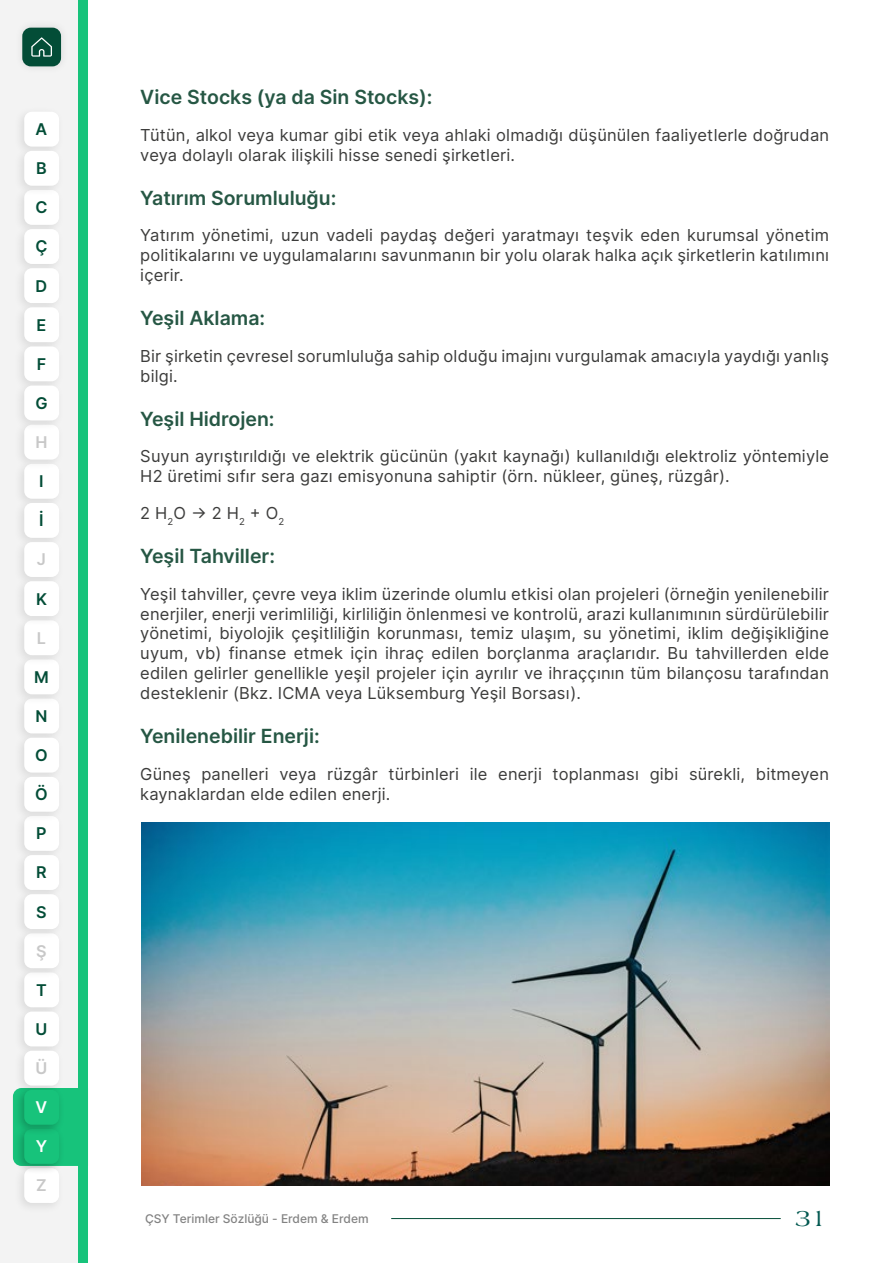
<style>
.page{position:relative;width:893px;height:1263px;background:#fff}
.page>*{position:absolute;margin:0;border:0;box-sizing:border-box;transform-origin:0 0}
.t1{font:24px "Americana Std FUHA Regular";color:#025850}
.t2{font:600 19.5px "Inter";color:#265744}
.t3{font:16.5px/19.8px "Inter";letter-spacing:.01em;color:#3c3c3b}
.t4{font:600 16.2px "Inter";color:#034d37}
.t5{font:600 16.2px "Inter";color:#c8c8c8}
.t6{font:600 16.2px "Inter";color:#fff}
.t7{font:500 12px "Inter";color:#828282}
</style>
<div class="page">
<hr style="left:391px;top:1218px;width:390px;height:1px;background:#034d37">
<div style="left:0;top:0;width:83px;height:1263px;background:#f3f3f3"></div>
<div style="left:13px;top:185px;width:52px;height:51px;background:#efefef"></div>
<div style="left:24px;top:190px;width:35px;height:35px;background:#fff;border-radius:8px"></div>
<div style="left:13px;top:224px;width:52px;height:52px;background:#000;opacity:.1"></div>
<div style="left:24px;top:229px;width:35px;height:35px;background:#fff;border-radius:8px"></div>
<div style="left:13px;top:459px;width:52px;height:51px;background:#efefef"></div>
<div style="left:24px;top:464px;width:35px;height:35px;background:#fff;border-radius:8px"></div>
<div style="left:13px;top:693px;width:52px;height:52px;background:#efefef"></div>
<div style="left:24px;top:699px;width:35px;height:34px;background:#fff;border-radius:8px"></div>
<div style="left:13px;top:811px;width:52px;height:51px;background:#efefef"></div>
<div style="left:24px;top:816px;width:35px;height:35px;background:#fff;border-radius:8px"></div>
<div style="left:13px;top:967px;width:52px;height:52px;background:#efefef"></div>
<div style="left:24px;top:972px;width:35px;height:35px;background:#fff;border-radius:8px"></div>
<div style="left:13px;top:498px;width:52px;height:51px;background:#000;opacity:.1"></div>
<div style="left:24px;top:503px;width:35px;height:35px;background:#fff;border-radius:8px"></div>
<div style="left:13px;top:732px;width:52px;height:52px;background:#000;opacity:.1"></div>
<div style="left:24px;top:738px;width:35px;height:34px;background:#fff;border-radius:8px"></div>
<div style="left:13px;top:850px;width:52px;height:51px;background:#000;opacity:.1"></div>
<div style="left:24px;top:855px;width:35px;height:35px;background:#fff;border-radius:8px"></div>
<div style="left:13px;top:1006px;width:52px;height:52px;background:#000;opacity:.1"></div>
<div style="left:24px;top:1011px;width:35px;height:35px;background:#fff;border-radius:8px"></div>
<div style="left:13px;top:654px;width:52px;height:52px;background:#000;opacity:.1"></div>
<div style="left:24px;top:659px;width:35px;height:35px;background:#fff;border-radius:8px"></div>
<div style="left:13px;top:771px;width:52px;height:52px;background:#000;opacity:.1"></div>
<div style="left:24px;top:777px;width:35px;height:35px;background:#fff;border-radius:8px"></div>
<div style="left:14px;top:19px;width:56px;height:56px;background:#000;opacity:.1"></div>
<div style="left:22px;top:28px;width:39px;height:38px;background:#034d37;border-radius:9px"></div>
<svg style="left:31px;top:37px;width:21px;height:20px"></svg>
<div style="left:79px;top:0;width:9px;height:1263px;background:#17c37b"></div>
<svg style="left:65px;top:1088px;width:14px;height:78px"></svg>
<div style="left:24px;top:112px;width:35px;height:35px;background:#fff;border-radius:8px"></div>
<div style="left:13px;top:146px;width:52px;height:51px;background:#000;opacity:.1"></div>
<div style="left:24px;top:151px;width:35px;height:35px;background:#fff;border-radius:8px"></div>
<div style="left:13px;top:615px;width:52px;height:52px;background:#000;opacity:.1"></div>
<div style="left:24px;top:620px;width:35px;height:35px;background:#fff;border-radius:8px"></div>
<div style="left:13px;top:419px;width:52px;height:52px;background:#000;opacity:.1"></div>
<div style="left:24px;top:425px;width:35px;height:35px;background:#fff;border-radius:8px"></div>
<div style="left:13px;top:537px;width:52px;height:52px;background:#000;opacity:.1"></div>
<div style="left:24px;top:542px;width:35px;height:35px;background:#fff;border-radius:8px"></div>
<div style="left:13px;top:928px;width:52px;height:52px;background:#000;opacity:.1"></div>
<div style="left:24px;top:933px;width:35px;height:35px;background:#fff;border-radius:8px"></div>
<div style="left:13px;top:1045px;width:52px;height:52px;background:#000;opacity:.1"></div>
<div style="left:24px;top:1051px;width:35px;height:34px;background:#fff;border-radius:8px"></div>
<div style="left:13px;top:1163px;width:52px;height:51px;background:#efefef"></div>
<div style="left:24px;top:1168px;width:35px;height:35px;background:#fff;border-radius:8px"></div>
<div style="left:13px;top:263px;width:52px;height:52px;background:#000;opacity:.1"></div>
<div style="left:24px;top:268px;width:35px;height:35px;background:#fff;border-radius:8px"></div>
<div style="left:13px;top:302px;width:52px;height:52px;background:#000;opacity:.1"></div>
<div style="left:24px;top:307px;width:35px;height:35px;background:#fff;border-radius:8px"></div>
<div style="left:13px;top:341px;width:52px;height:52px;background:#000;opacity:.1"></div>
<div style="left:24px;top:346px;width:35px;height:35px;background:#fff;border-radius:8px"></div>
<div style="left:13px;top:380px;width:52px;height:52px;background:#000;opacity:.1"></div>
<div style="left:24px;top:386px;width:35px;height:34px;background:#fff;border-radius:8px"></div>
<div style="left:13px;top:576px;width:52px;height:52px;background:#000;opacity:.1"></div>
<div style="left:24px;top:581px;width:35px;height:35px;background:#fff;border-radius:8px"></div>
<div style="left:13px;top:889px;width:52px;height:52px;background:#000;opacity:.1"></div>
<div style="left:24px;top:894px;width:35px;height:35px;background:#fff;border-radius:8px"></div>
<div style="left:13px;top:1124px;width:52px;height:51px;background:#000;opacity:.25"></div>
<div style="left:24px;top:1129px;width:35px;height:35px;background:#17c37b;border-radius:8px"></div>
<div style="left:13px;top:1084px;width:52px;height:52px;background:#000;opacity:.25"></div>
<div style="left:24px;top:1090px;width:35px;height:35px;background:#17c37b;border-radius:8px"></div>
<img style="left:142px;top:823px;width:687px;height:362px">
<p class="t4" style="left:36px;top:117px;width:13px">A</p>
<p class="t4" style="left:36px;top:156px;width:12px">B</p>
<p class="t4" style="left:35px;top:196px;width:14px">C</p>
<p class="t4" style="left:35px;top:235px;width:14px">Ç</p>
<p class="t4" style="left:36px;top:274px;width:13px">D</p>
<p class="t4" style="left:37px;top:313px;width:11px">E</p>
<p class="t4" style="left:37px;top:352px;width:11px">F</p>
<p class="t4" style="left:35px;top:391px;width:14px">G</p>
<p class="t5" style="left:35px;top:430px;width:14px">H</p>
<p class="t4" style="left:39px;top:469px;width:6px">I</p>
<p class="t4" style="left:39px;top:509px;width:6px">İ</p>
<p class="t5" style="left:37px;top:548px;width:11px">J</p>
<p class="t4" style="left:36px;top:587px;width:12px">K</p>
<p class="t5" style="left:37px;top:626px;width:11px">L</p>
<p class="t4" style="left:34px;top:665px;width:16px">M</p>
<p class="t4" style="left:35px;top:704px;width:14px">N</p>
<p class="t4" style="left:35px;top:743px;width:14px">O</p>
<p class="t4" style="left:35px;top:782px;width:14px">Ö</p>
<p class="t4" style="left:36px;top:822px;width:12px">P</p>
<p class="t4" style="left:36px;top:861px;width:12px">R</p>
<p class="t4" style="left:36px;top:900px;width:12px">S</p>
<p class="t5" style="left:36px;top:939px;width:12px">Ş</p>
<p class="t4" style="left:36px;top:978px;width:12px">T</p>
<p class="t4" style="left:36px;top:1017px;width:13px">U</p>
<p class="t5" style="left:36px;top:1056px;width:13px">Ü</p>
<p class="t6" style="left:36px;top:1095px;width:13px">V</p>
<p class="t6" style="left:36px;top:1134px;width:13px">Y</p>
<p class="t5" style="left:36px;top:1174px;width:12px">Z</p>
<p class="t2" style="left:140px;top:83px;width:294px">Vice Stocks (ya da Sin Stocks):</p>
<p class="t3" style="left:140px;top:124px;width:690px">Tütün, alkol veya kumar gibi etik veya ahlaki olmadığı düşünülen faaliyetlerle doğrudan veya dolaylı olarak ilişkili hisse senedi şirketleri.</p>
<p class="t2" style="left:140px;top:183px;width:198px">Yatırım Sorumluluğu:</p>
<p class="t3" style="left:140px;top:225px;width:690px;text-align:justify">Yatırım yönetimi, uzun vadeli paydaş değeri yaratmayı teşvik eden kurumsal yönetim politikalarını ve uygulamalarını savunmanın bir yolu olarak halka açık şirketlerin katılımını içerir.</p>
<p class="t2" style="left:140px;top:304px;width:126px">Yeşil Aklama:</p>
<p class="t3" style="left:140px;top:346px;width:690px">Bir şirketin çevresel sorumluluğa sahip olduğu imajını vurgulamak amacıyla yaydığı yanlış bilgi.</p>
<p class="t2" style="left:140px;top:404px;width:136px">Yeşil Hidrojen:</p>
<p class="t3" style="left:140px;top:446px;width:690px">Suyun ayrıştırıldığı ve elektrik gücünün (yakıt kaynağı) kullanıldığı elektroliz yöntemiyle<br>H2 üretimi sıfır sera gazı emisyonuna sahiptir (örn. nükleer, güneş, rüzgâr).</p>
<p class="t3" style="left:140px;top:503px;width:145px">2 H<sub>2</sub>O → 2 H<sub>2</sub> + O<sub>2</sub></p>
<p class="t2" style="left:140px;top:542px;width:136px">Yeşil Tahviller:</p>
<p class="t3" style="left:140px;top:584px;width:690px;text-align:justify">Yeşil tahviller, çevre veya iklim üzerinde olumlu etkisi olan projeleri (örneğin yenilenebilir enerjiler, enerji verimliliği, kirliliğin önlenmesi ve kontrolü, arazi kullanımının sürdürülebilir yönetimi, biyolojik çeşitliliğin korunması, temiz ulaşım, su yönetimi, iklim değişikliğine uyum, vb) finanse etmek için ihraç edilen borçlanma araçlarıdır. Bu tahvillerden elde edilen gelirler genellikle yeşil projeler için ayrılır ve ihraççının tüm bilançosu tarafından desteklenir (Bkz. ICMA veya Lüksemburg Yeşil Borsası).</p>
<p class="t2" style="left:140px;top:722px;width:181px">Yenilenebilir Enerji:</p>
<p class="t3" style="left:140px;top:763px;width:690px">Güneş panelleri veya rüzgâr türbinleri ile enerji toplanması gibi sürekli, bitmeyen kaynaklardan elde edilen enerji.</p>
<p class="t7" style="left:145px;top:1209px;width:225px">ÇSY Terimler Sözlüğü - Erdem &amp; Erdem</p>
<h1 class="t1" style="left:796px;top:1202px;width:33px">31</h1>
</div>
